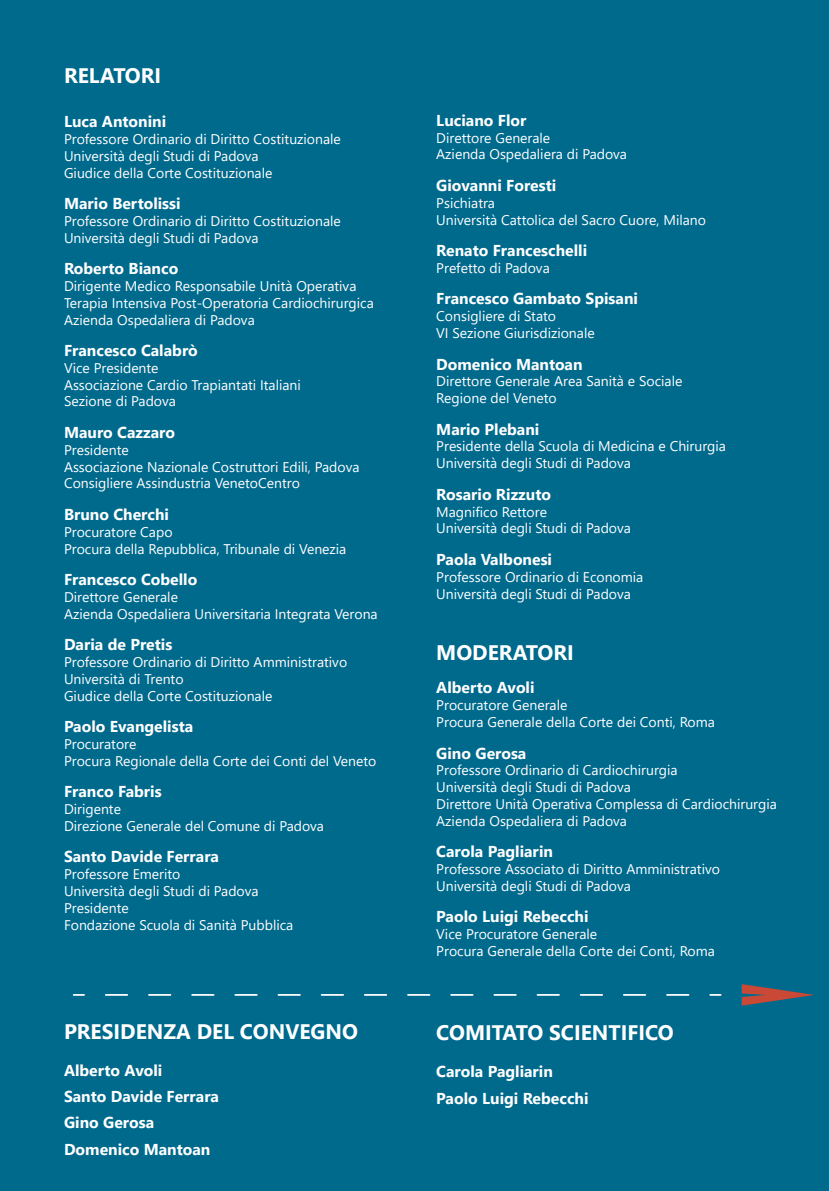
<style>
.page{position:relative;width:829px;height:1191px;background:#006a8d}
.page>*{position:absolute;margin:0;border:0;box-sizing:border-box;transform-origin:0 0}
.t1{font:700 21px "Segoe UI";color:#fff}
.t2{font:700 15.75px/26.2px "Segoe UI";color:#fff}
.t3{font:14px/16.8px "Segoe UI";color:#fff}
</style>
<div class="page">
<svg style="left:106px;top:994px;width:584px;height:1px"></svg>
<svg style="left:742px;top:984px;width:72px;height:21px"></svg>
<h1 class="t1" style="left:64px;top:56px;width:99px">RELATORI</h1>
<p class="t2" style="left:64px;top:107px;width:104px">Luca Antonini</p>
<p class="t3" style="left:64px;top:129px;width:278px">Professore Ordinario di Diritto Costituzionale<br>Università degli Studi di Padova<br>Giudice della Corte Costituzionale</p>
<p class="t2" style="left:64px;top:189px;width:118px">Mario Bertolissi</p>
<p class="t3" style="left:64px;top:211px;width:278px">Professore Ordinario di Diritto Costituzionale<br>Università degli Studi di Padova</p>
<p class="t2" style="left:64px;top:254px;width:116px">Roberto Bianco</p>
<p class="t3" style="left:64px;top:276px;width:311px">Dirigente Medico Responsabile Unità Operativa<br>Terapia Intensiva Post-Operatoria Cardiochirurgica<br>Azienda Ospedaliera di Padova</p>
<p class="t2" style="left:64px;top:336px;width:135px">Francesco Calabrò</p>
<p class="t3" style="left:64px;top:358px;width:238px">Vice Presidente<br>Associazione Cardio Trapiantati Italiani<br>Sezione di Padova</p>
<p class="t2" style="left:64px;top:418px;width:112px">Mauro Cazzaro</p>
<p class="t3" style="left:64px;top:440px;width:297px">Presidente<br>Associazione Nazionale Costruttori Edili, Padova<br>Consigliere Assindustria VenetoCentro</p>
<p class="t2" style="left:64px;top:500px;width:106px">Bruno Cherchi</p>
<p class="t3" style="left:64px;top:522px;width:284px">Procuratore Capo<br>Procura della Repubblica, Tribunale di Venezia</p>
<p class="t2" style="left:64px;top:565px;width:135px">Francesco Cobello</p>
<p class="t3" style="left:64px;top:587px;width:315px">Direttore Generale<br>Azienda Ospedaliera Universitaria Integrata Verona</p>
<p class="t2" style="left:64px;top:630px;width:110px">Daria de Pretis</p>
<p class="t3" style="left:64px;top:652px;width:285px">Professore Ordinario di Diritto Amministrativo<br>Università di Trento<br>Giudice della Corte Costituzionale</p>
<p class="t2" style="left:64px;top:712px;width:131px">Paolo Evangelista</p>
<p class="t3" style="left:64px;top:734px;width:314px">Procuratore<br>Procura Regionale della Corte dei Conti del Veneto</p>
<p class="t2" style="left:64px;top:777px;width:99px">Franco Fabris</p>
<p class="t3" style="left:64px;top:799px;width:262px">Dirigente<br>Direzione Generale del Comune di Padova</p>
<p class="t2" style="left:64px;top:842px;width:157px">Santo Davide Ferrara</p>
<p class="t3" style="left:64px;top:864px;width:231px">Professore Emerito<br>Università degli Studi di Padova<br>Presidente<br>Fondazione Scuola di Sanità Pubblica</p>
<h1 class="t1" style="left:64px;top:1012px;width:295px">PRESIDENZA DEL CONVEGNO</h1>
<p class="t2" style="left:64px;top:1056px;width:157px">Alberto Avoli<br>Santo Davide Ferrara<br>Gino Gerosa<br>Domenico Mantoan</p>
<p class="t2" style="left:436px;top:106px;width:92px">Luciano Flor</p>
<p class="t3" style="left:436px;top:128px;width:192px">Direttore Generale<br>Azienda Ospedaliera di Padova</p>
<p class="t2" style="left:436px;top:171px;width:122px">Giovanni Foresti</p>
<p class="t3" style="left:436px;top:193px;width:271px">Psichiatra<br>Università Cattolica del Sacro Cuore, Milano</p>
<p class="t2" style="left:436px;top:236px;width:152px">Renato Franceschelli</p>
<p class="t3" style="left:436px;top:258px;width:115px">Prefetto di Padova</p>
<p class="t2" style="left:436px;top:284px;width:203px">Francesco Gambato Spisani</p>
<p class="t3" style="left:436px;top:306px;width:160px">Consigliere di Stato<br>VI Sezione Giurisdizionale</p>
<p class="t2" style="left:436px;top:349px;width:148px">Domenico Mantoan</p>
<p class="t3" style="left:436px;top:372px;width:248px">Direttore Generale Area Sanità e Sociale<br>Regione del Veneto</p>
<p class="t2" style="left:436px;top:415px;width:105px">Mario Plebani</p>
<p class="t3" style="left:436px;top:437px;width:291px">Presidente della Scuola di Medicina e Chirurgia<br>Università degli Studi di Padova</p>
<p class="t2" style="left:436px;top:480px;width:116px">Rosario Rizzuto</p>
<p class="t3" style="left:436px;top:502px;width:196px">Magnifico Rettore<br>Università degli Studi di Padova</p>
<p class="t2" style="left:436px;top:545px;width:117px">Paola Valbonesi</p>
<p class="t3" style="left:436px;top:567px;width:209px">Professore Ordinario di Economia<br>Università degli Studi di Padova</p>
<h1 class="t1" style="left:436px;top:633px;width:139px">MODERATORI</h1>
<p class="t2" style="left:436px;top:673px;width:100px">Alberto Avoli</p>
<p class="t3" style="left:436px;top:695px;width:280px">Procuratore Generale<br>Procura Generale della Corte dei Conti, Roma</p>
<p class="t2" style="left:436px;top:738px;width:92px">Gino Gerosa</p>
<p class="t3" style="left:436px;top:760px;width:342px">Professore Ordinario di Cardiochirurgia<br>Università degli Studi di Padova<br>Direttore Unità Operativa Complessa di Cardiochirurgia Azienda Ospedaliera di Padova</p>
<p class="t2" style="left:436px;top:837px;width:118px">Carola Pagliarin</p>
<p class="t3" style="left:436px;top:859px;width:285px">Professore Associato di Diritto Amministrativo<br>Università degli Studi di Padova</p>
<p class="t2" style="left:436px;top:902px;width:154px">Paolo Luigi Rebecchi</p>
<p class="t3" style="left:436px;top:924px;width:280px">Vice Procuratore Generale<br>Procura Generale della Corte dei Conti, Roma</p>
<h1 class="t1" style="left:436px;top:1013px;width:239px">COMITATO SCIENTIFICO</h1>
<p class="t2" style="left:436px;top:1057px;width:154px">Carola Pagliarin<br>Paolo Luigi Rebecchi</p>
</div>
